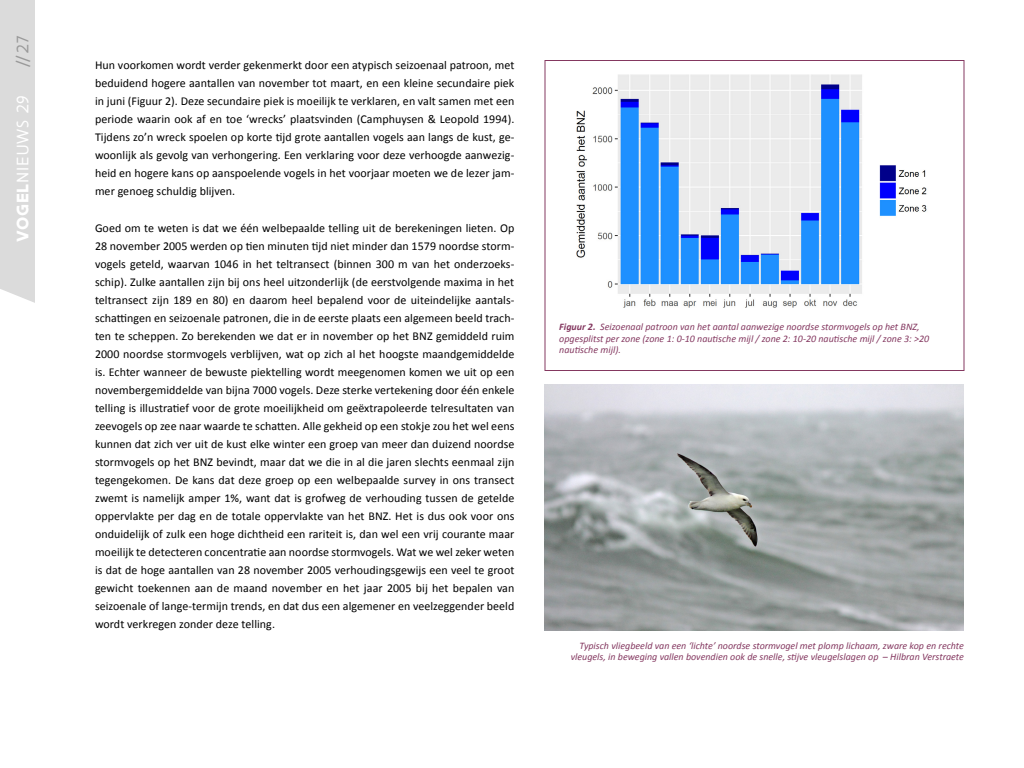
<style>
.page{position:relative;width:1024px;height:768px;background:#fff}
.page>*{position:absolute;margin:0;border:0;box-sizing:border-box;transform-origin:0 0}
.t1{font:18px "Flanders Art Sans";letter-spacing:.05em;color:#fff}
.t2{font:18px "Flanders Art Sans";color:#999}
.BODY{font:12px/18px "Calibri";letter-spacing:.005em;color:#000;text-align:justify}
.ondertekst{font:italic 10px/11.5px "Calibri";color:#843860}
.s1{font-weight:700}
</style>
<div class="page">
<div style="left:0;top:0;width:35px;height:303px;background:#dbdbdb"></div>
<div style="left:544px;top:60px;width:420px;height:311px;border:1px solid #843860"></div>
<img style="left:576px;top:74px;width:351px;height:234px">
<img style="left:544px;top:384px;width:420px;height:247px">
<h1 class="t2" style="left:12px;top:68px;width:34px;rotate:-90deg">// 27</h1>
<h1 class="t1" style="left:12px;top:242px;width:149px;rotate:-90deg"><span class="s1">VOGEL</span>NIEUWS 29</h1>
<p class="BODY" style="left:95px;top:56px;width:421px">Hun voorkomen wordt verder gekenmerkt door een atypisch seizoenaal patroon, met beduidend hogere aantallen van november tot maart, en een kleine secundaire piek in juni (Figuur 2). Deze secundaire piek is moeilijk te verklaren, en valt samen met een periode waarin ook af en toe ‘wrecks’ plaatsvinden (Camphuysen &amp; Leopold 1994).<br>Tijdens zo’n wreck spoelen op korte tijd grote aantallen vogels aan langs de kust, ge&shy;woonlijk als gevolg van verhongering. Een verklaring voor deze verhoogde aanwezig&shy;heid en hogere kans op aanspoelende vogels in het voorjaar moeten we de lezer jam&shy;mer genoeg schuldig blijven.</p>
<p class="BODY" style="left:95px;top:219px;width:421px">Goed om te weten is dat we één welbepaalde telling uit de berekeningen lieten. Op 28 november 2005 werden op tien minuten tijd niet minder dan 1579 noordse storm&shy;vogels geteld, waarvan 1046 in het teltransect (binnen 300 m van het onderzoeks&shy;schip). Zulke aantallen zijn bij ons heel uitzonderlijk (de eerstvolgende maxima in het teltransect zijn 189 en 80) en daarom heel bepalend voor de uiteindelijke aantals&shy;schattingen en seizoenale patronen, die in de eerste plaats een algemeen beeld trach&shy;ten te scheppen. Zo berekenden we dat er in november op het BNZ gemiddeld ruim 2000 noordse stormvogels verblijven, wat op zich al het hoogste maandgemiddelde is. Echter wanneer de bewuste piektelling wordt meegenomen komen we uit op een novembergemiddelde van bijna 7000 vogels. Deze sterke vertekening door één enkele telling is illustratief voor de grote moeilijkheid om geëxtrapoleerde telresultaten van zeevogels op zee naar waarde te schatten. Alle gekheid op een stokje zou het wel eens kunnen dat zich ver uit de kust elke winter een groep van meer dan duizend noordse stormvogels op het BNZ bevindt, maar dat we die in al die jaren slechts eenmaal zijn tegengekomen. De kans dat deze groep op een welbepaalde survey in ons transect zwemt is namelijk amper 1%, want dat is grofweg de verhouding tussen de getelde oppervlakte per dag en de totale oppervlakte van het BNZ. Het is dus ook voor ons onduidelijk of zulk een hoge dichtheid een rariteit is, dan wel een vrij courante maar moeilijk te detecteren concentratie aan noordse stormvogels. Wat we wel zeker weten is dat de hoge aantallen van 28 november 2005 verhoudingsgewijs een veel te groot gewicht toekennen aan de maand november en het jaar 2005 bij het bepalen van seizoenale of lange-termijn trends, en dat dus een algemener en veelzeggender beeld wordt verkregen zonder deze telling.</p>
<p class="ondertekst" style="left:559px;top:321px;width:371px"><span class="s1">Figuur 2.</span> Seizoenaal patroon van het aantal aanwezige noordse stormvogels op het BNZ, opgesplitst per zone (zone 1: 0-10 nautische mijl / zone 2: 10-20 nautische mijl / zone 3: &gt;20 nautische mijl).</p>
<p class="ondertekst" style="left:571px;top:639px;width:395px;text-align:right">Typisch vliegbeeld van een ‘lichte’ noordse stormvogel met plomp lichaam, zware kop en rechte vleugels, in beweging vallen bovendien ook de snelle, stijve vleugelslagen op – Hilbran Verstraete</p>
</div>
